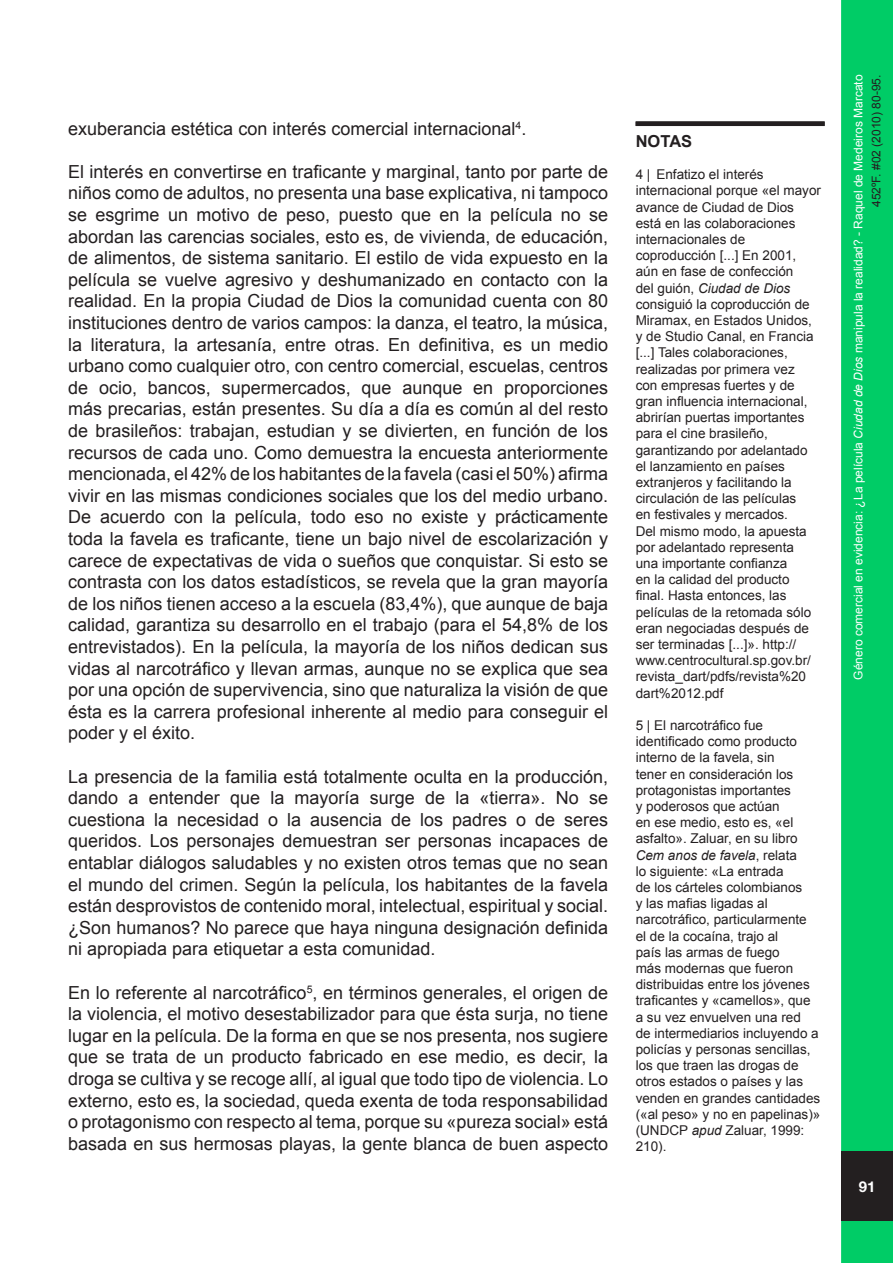
<style>
.page{position:relative;width:893px;height:1263px;background:#fff}
.page>*{position:absolute;margin:0;border:0;box-sizing:border-box;transform-origin:0 0}
.t1{font:18px/21.6px "Arial";color:#231f20;text-align:justify}
.Estilo_de_párrafo_1{font:700 16.5px "Arial";color:#231f20}
.t2{font:700 15px "Helvetica Neue";color:#fff}
.Estilo_de_párrafo_1-2{font:13.5px/16.2px "Arial";color:#231f20}
.t3{font:12px/18px "Arial";color:#fff;text-align:right}
.s1{font-style:italic}
.s2{color:#231f20}
</style>
<div class="page">
<div style="left:841px;top:0;width:52px;height:1263px;background:#0c6"></div>
<div style="left:841px;top:1151px;width:52px;height:70px;background:#231f20"></div>
<div style="left:636px;top:121px;width:189px;height:5px;background:#231f20"></div>
<p class="t1" style="left:68px;top:118px;width:460px">exuberancia estética con interés comercial internacional<sup>4</sup>.</p>
<p class="t1" style="left:68px;top:161px;width:541px">El interés en convertirse en traficante y marginal, tanto por parte de niños como de adultos, no presenta una base explicativa, ni tampoco se esgrime un motivo de peso, puesto que en la película no se abordan las carencias sociales, esto es, de vivienda, de educación, de alimentos, de sistema sanitario. El estilo de vida expuesto en la película se vuelve agresivo y deshumanizado en contacto con la realidad. En la propia Ciudad de Dios la comunidad cuenta con 80 instituciones dentro de varios campos: la danza, el teatro, la música, la literatura, la artesanía, entre otras. En definitiva, es un medio urbano como cualquier otro, con centro comercial, escuelas, centros de ocio, bancos, supermercados, que aunque en proporciones más precarias, están presentes. Su día a día es común al del resto de brasileños: trabajan, estudian y se divierten, en función de los recursos de cada uno. Como demuestra la encuesta anteriormente mencionada, el 42% de los habitantes de la favela (casi el 50%) afirma vivir en las mismas condiciones sociales que los del medio urbano.<br>De acuerdo con la película, todo eso no existe y prácticamente toda la favela es traficante, tiene un bajo nivel de escolarización y carece de expectativas de vida o sueños que conquistar. Si esto se contrasta con los datos estadísticos, se revela que la gran mayoría de los niños tienen acceso a la escuela (83,4%), que aunque de baja calidad, garantiza su desarrollo en el trabajo (para el 54,8% de los entrevistados). En la película, la mayoría de los niños dedican sus vidas al narcotráfico y llevan armas, aunque no se explica que sea por una opción de supervivencia, sino que naturaliza la visión de que ésta es la carrera profesional inherente al medio para conseguir el poder y el éxito.</p>
<p class="t1" style="left:68px;top:766px;width:541px">La presencia de la familia está totalmente oculta en la producción, dando a entender que la mayoría surge de la «tierra». No se cuestiona la necesidad o la ausencia de los padres o de seres queridos. Los personajes demuestran ser personas incapaces de entablar diálogos saludables y no existen otros temas que no sean el mundo del crimen. Según la película, los habitantes de la favela están desprovistos de contenido moral, intelectual, espiritual y social. ¿Son humanos? No parece que haya ninguna designación definida ni apropiada para etiquetar a esta comunidad.</p>
<p class="t1" style="left:68px;top:982px;width:541px">En lo referente al narcotráfico<sup>5</sup>, en términos generales, el origen de la violencia, el motivo desestabilizador para que ésta surja, no tiene lugar en la película. De la forma en que se nos presenta, nos sugiere que se trata de un producto fabricado en ese medio, es decir, la droga se cultiva y se recoge allí, al igual que todo tipo de violencia. Lo externo, esto es, la sociedad, queda exenta de toda responsabilidad o protagonismo con respecto al tema, porque su «pureza social» está basada en sus hermosas playas, la gente blanca de buen aspecto</p>
<p class="Estilo_de_párrafo_1" style="left:636px;top:130px;width:58px">NOTAS</p>
<p class="Estilo_de_párrafo_1-2" style="left:636px;top:166px;width:187px">4 | Enfatizo el interés internacional porque «el mayor avance de Ciudad de Dios está en las colaboraciones internacionales de coproducción [...] En 2001, aún en fase de confección<br>del guión, <span class="s1">Ciudad de Dios </span>consiguió la coproducción de<br>Miramax, en Estados Unidos, y de Studio Canal, en Francia [...] Tales colaboraciones, realizadas por primera vez<br>con empresas fuertes y de gran influencia internacional, abrirían puertas importantes para el cine brasileño, garantizando por adelantado el lanzamiento en países extranjeros y facilitando la circulación de las películas<br>en festivales y mercados.<br>Del mismo modo, la apuesta por adelantado representa<br>una importante confianza<br>en la calidad del producto final. Hasta entonces, las películas de la retomada sólo eran negociadas después de ser terminadas [...]». http:// www.centrocultural.sp.gov.br/ revista_dart/pdfs/revista%20 dart%2012.pdf</p>
<p class="Estilo_de_párrafo_1-2" style="left:636px;top:717px;width:186px">5 | El narcotráfico fue identificado como producto interno de la favela, sin<br>tener en consideración los protagonistas importantes<br>y poderosos que actúan<br>en ese medio, esto es, «el asfalto». Zaluar, en su libro<br><span class="s1">Cem anos de favela</span>, relata<br>lo siguiente: «La entrada<br>de los cárteles colombianos<br>y las mafias ligadas al narcotráfico, particularmente el de la cocaína, trajo al<br>país las armas de fuego<br>más modernas que fueron distribuidas entre los jóvenes traficantes y «camellos», que a su vez envuelven una red<br>de intermediarios incluyendo a policías y personas sencillas, los que traen las drogas de otros estados o países y las venden en grandes cantidades («al peso» y no en papelinas)» (UNDCP <span class="s1">apud</span> Zaluar, 1999:<br>210).</p>
<p class="t3" style="left:849px;top:680px;width:606px;rotate:-90deg">Género comercial en evidencia: ¿La película <span class="s1">Ciudad de Dios</span> manipula la realidad? - Raquel de Medeiros Marcato<br><span class="s2">452ºF. #02 (2010) 80-95.</span></p>
<p class="t2" style="left:859px;top:1177px;width:18px">91</p>
</div>
